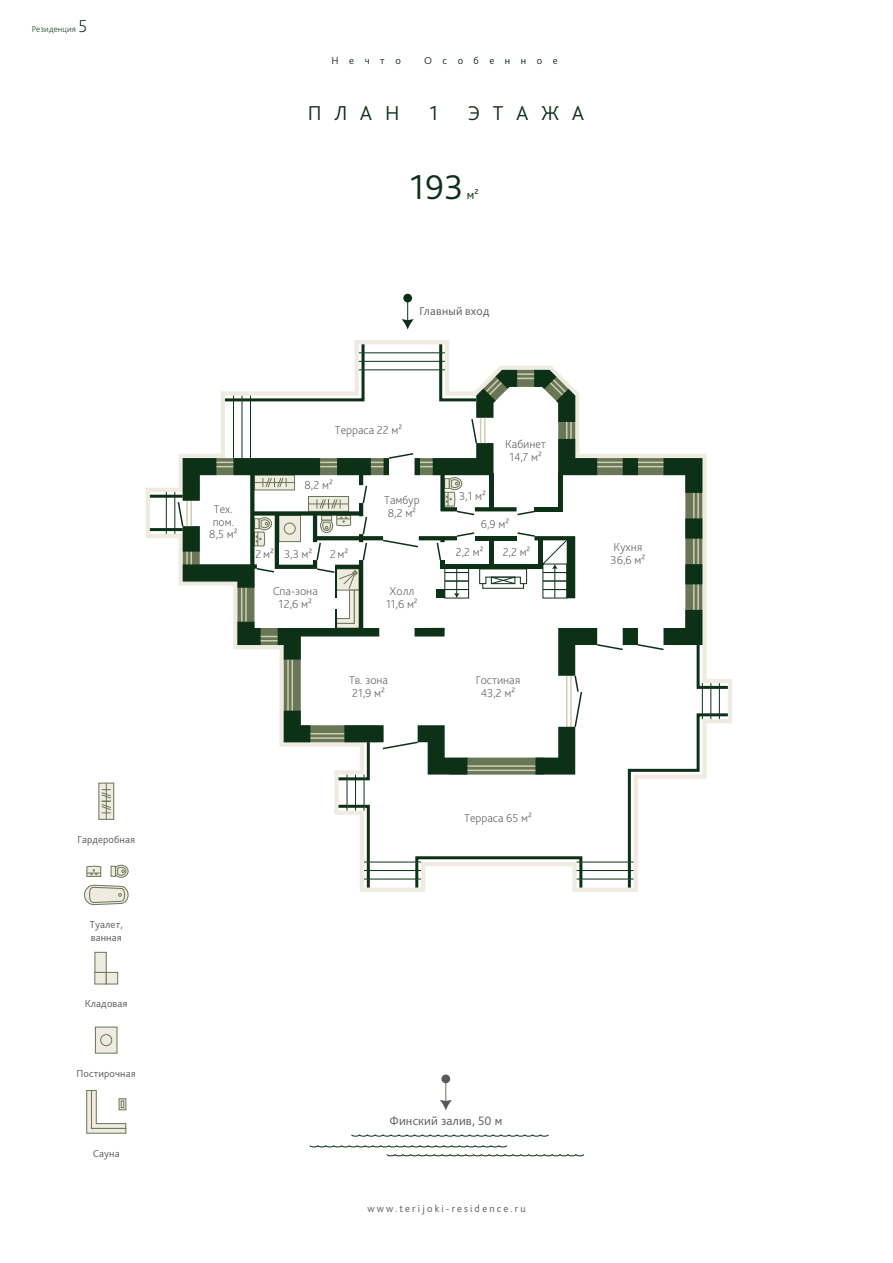
<style>
.page{position:relative;width:893px;height:1263px;background:#fff}
.page>*{position:absolute;margin:0;border:0;box-sizing:border-box;transform-origin:0 0}
.t1{font:300 36px "Bliss Pro";color:#0c3117}
.t2{font:300 21px "Bliss Pro";letter-spacing:.6em;color:#0c3117}
.t3{font:300 12.75px "Bliss Pro";letter-spacing:.01em;color:#58595b}
.t4{font:300 12.75px "Bliss Pro";color:#0c3117}
.t5{font:200 12px/12.8px "Bliss Pro";color:#58595b}
.t6{font:300 12px "Bliss Pro";letter-spacing:.025em;color:#58595b}
.t7{font:300 10.5px/12.6px "Bliss Pro";letter-spacing:.01em;color:#58595b}
.t8{font:300 10.5px "Bliss Pro";letter-spacing:.2em;color:#58595b}
.t9{font:300 10.5px "Bliss Pro";letter-spacing:1em;color:#0c3117}
.t10{font:200 9px "Bliss Pro";letter-spacing:.01em;color:#0c3117}
.s1{font-size:18px}
</style>
<div class="page">
<svg style="left:150px;top:352px;width:569px;height:535px"></svg>
<svg style="left:438px;top:341px;width:41px;height:29px"></svg>
<svg style="left:222px;top:341px;width:144px;height:29px"></svg>
<svg style="left:336px;top:803px;width:35px;height:87px"></svg>
<div style="left:415px;top:856px;width:167px;height:33px;border:3px solid #0c3117"></div>
<svg style="left:626px;top:712px;width:105px;height:178px"></svg>
<svg style="left:702px;top:642px;width:29px;height:48px"></svg>
<hr style="left:577px;top:862px;width:57px;height:1px;background:#0c3117">
<hr style="left:577px;top:870px;width:57px;height:1px;background:#0c3117">
<hr style="left:577px;top:879px;width:57px;height:1px;background:#0c3117">
<hr style="left:359px;top:361px;width:86px;height:1px;background:#0c3117">
<hr style="left:359px;top:353px;width:86px;height:1px;background:#0c3117">
<hr style="left:364px;top:774px;width:1px;height:36px;background:#0c3117">
<hr style="left:355px;top:774px;width:1px;height:36px;background:#0c3117">
<hr style="left:347px;top:774px;width:1px;height:36px;background:#0c3117">
<hr style="left:175px;top:492px;width:1px;height:42px;background:#0c3117">
<hr style="left:166px;top:492px;width:1px;height:42px;background:#0c3117">
<hr style="left:702px;top:683px;width:1px;height:36px;background:#0c3117">
<hr style="left:711px;top:683px;width:1px;height:36px;background:#0c3117">
<hr style="left:719px;top:683px;width:1px;height:36px;background:#0c3117">
<hr style="left:364px;top:862px;width:57px;height:1px;background:#0c3117">
<hr style="left:364px;top:870px;width:57px;height:1px;background:#0c3117">
<hr style="left:364px;top:879px;width:57px;height:1px;background:#0c3117">
<hr style="left:150px;top:495px;width:33px;height:3px;background:#0c3117">
<hr style="left:150px;top:528px;width:33px;height:3px;background:#0c3117">
<svg style="left:183px;top:370px;width:519px;height:404px"></svg>
<svg style="left:177px;top:417px;width:406px;height:365px"></svg>
<svg style="left:402px;top:300px;width:12px;height:30px"></svg>
<div style="left:403px;top:294px;width:9px;height:8px;background:#0c3117;border-radius:50%"></div>
<div style="left:99px;top:783px;width:15px;height:36px;background:#efebe1;border:1px solid #6a7756"></div>
<hr style="left:106px;top:783px;width:1px;height:36px;background:#6a7756">
<svg style="left:101px;top:789px;width:10px;height:25px"></svg>
<div style="left:95px;top:1027px;width:22px;height:26px;background:#efebe1;border:1px solid #6a7756"></div>
<div style="left:100px;top:1034px;width:12px;height:12px;border:1px solid #6a7756;border-radius:50%"></div>
<svg style="left:86px;top:1090px;width:40px;height:44px"></svg>
<svg style="left:111px;top:866px;width:4px;height:10px"></svg>
<svg style="left:115px;top:865px;width:14px;height:13px"></svg>
<svg style="left:84px;top:885px;width:45px;height:20px"></svg>
<svg style="left:86px;top:866px;width:15px;height:11px"></svg>
<div style="left:95px;top:972px;width:11px;height:12px;background:#efebe1;border:1px solid #6a7756"></div>
<div style="left:106px;top:972px;width:12px;height:12px;background:#efebe1;border:1px solid #6a7756"></div>
<div style="left:95px;top:952px;width:11px;height:20px;background:#efebe1"></div>
<svg style="left:351px;top:1134px;width:198px;height:3px"></svg>
<svg style="left:309px;top:1145px;width:276px;height:12px"></svg>
<svg style="left:440px;top:1079px;width:12px;height:31px"></svg>
<div style="left:441px;top:1074px;width:9px;height:9px;background:#58595b;border-radius:50%"></div>
<p class="t10" style="left:32px;top:23px;width:57px">Резиденция <span class="s1">5</span></p>
<p class="t7" style="left:77px;top:833px;width:59px">Гардеробная</p>
<p class="t7" style="left:90px;top:918px;width:34px">Туалет, ванная</p>
<p class="t7" style="left:85px;top:997px;width:44px">Кладовая</p>
<p class="t7" style="left:77px;top:1066px;width:61px">Постирочная</p>
<p class="t7" style="left:93px;top:1146px;width:28px">Сауна</p>
<p class="t9" style="left:332px;top:54px;width:71px">Нечто</p>
<p class="t9" style="left:424px;top:54px;width:135px">Особенное</p>
<h2 class="t2" style="left:308px;top:100px;width:93px">ПЛАН</h2>
<h2 class="t2" style="left:429px;top:100px;width:10px">1</h2>
<h2 class="t2" style="left:468px;top:100px;width:118px">ЭТАЖА</h2>
<h1 class="t1" style="left:410px;top:165px;width:55px">193</h1>
<p class="t4" style="left:467px;top:187px;width:13px">м²</p>
<p class="t6" style="left:419px;top:303px;width:71px">Главный вход</p>
<p class="t5" style="left:209px;top:502px;width:30px;text-align:center">Тех. пом.<br>8,5 м²</p>
<p class="t5" style="left:335px;top:423px;width:69px">Терраса 22 м²</p>
<p class="t5" style="left:305px;top:478px;width:30px">8,2 м²</p>
<p class="t5" style="left:256px;top:548px;width:20px">2м²</p>
<p class="t5" style="left:330px;top:548px;width:20px">2м²</p>
<p class="t5" style="left:284px;top:548px;width:30px">3,3 м²</p>
<p class="t5" style="left:273px;top:584px;width:47px;text-align:center">Спа-зона<br>12,6 м²</p>
<p class="t5" style="left:384px;top:493px;width:37px">Тамбур<br>8,2 м²</p>
<p class="t5" style="left:386px;top:584px;width:33px">Холл<br>11,6 м²</p>
<p class="t5" style="left:459px;top:490px;width:28px">3,1 м²</p>
<p class="t5" style="left:505px;top:437px;width:42px;text-align:center">Кабинет<br>14,7 м²</p>
<p class="t5" style="left:481px;top:518px;width:30px">6,9 м²</p>
<p class="t5" style="left:456px;top:545px;width:29px">2,2 м²</p>
<p class="t5" style="left:503px;top:545px;width:29px">2,2 м²</p>
<p class="t5" style="left:349px;top:673px;width:41px">Тв. зона<br>21,9 м²</p>
<p class="t5" style="left:476px;top:673px;width:46px;text-align:center">Гостиная<br>43,2 м²</p>
<p class="t5" style="left:611px;top:541px;width:36px">Кухня<br>36,6 м²</p>
<p class="t5" style="left:464px;top:811px;width:69px">Терраса 65 м²</p>
<p class="t3" style="left:390px;top:1113px;width:114px">Финский залив, 50 м</p>
<p class="t8" style="left:367px;top:1202px;width:160px">www.terijoki-residence.ru</p>
</div>
